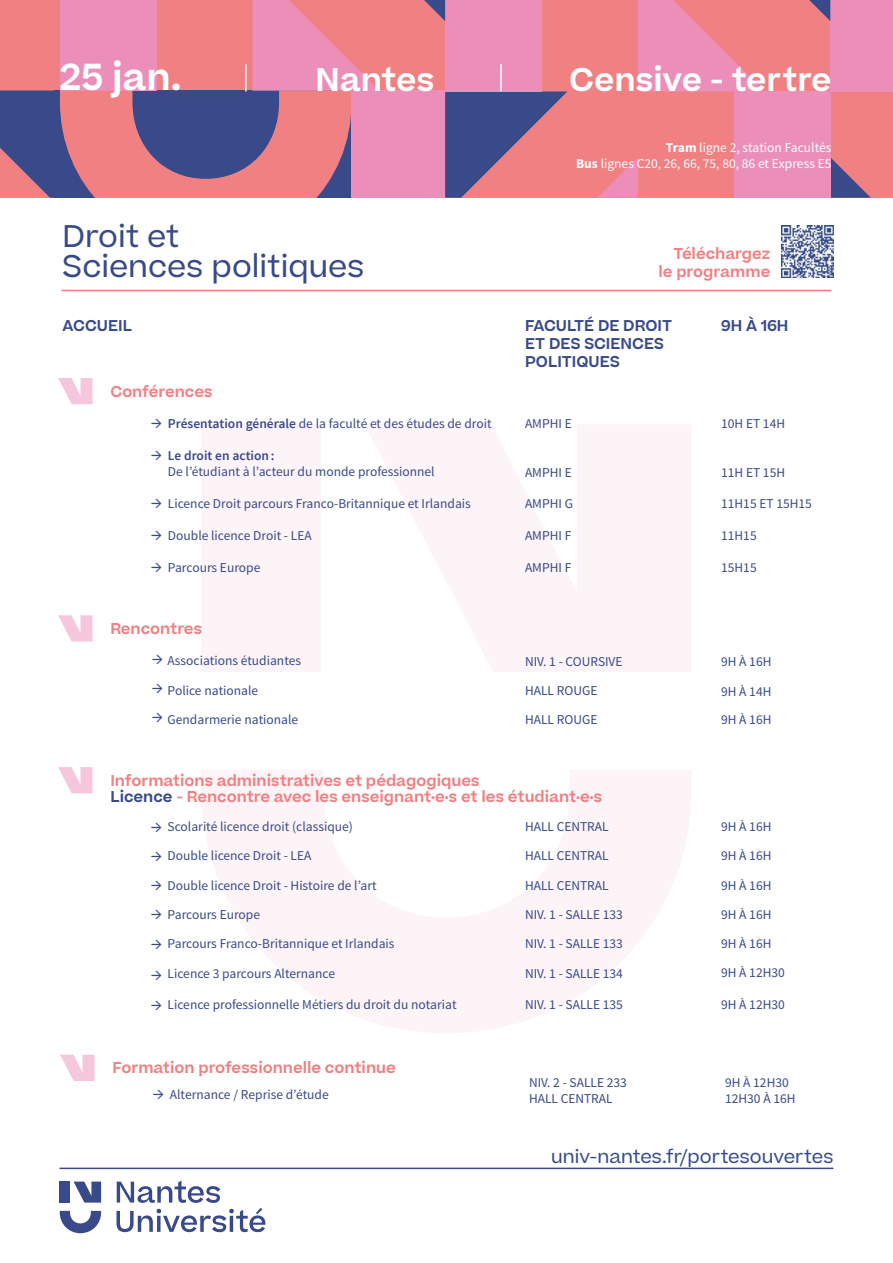
<style>
.page{position:relative;width:893px;height:1263px;background:#fff}
.page>*{position:absolute;margin:0;border:0;box-sizing:border-box;transform-origin:0 0}
.t1{font:600 36px "Beatrice";color:#fff}
.t2{font:600 31.5px "Beatrice";color:#fff}
.t3{font:30px/30.3px "Beatrice";color:#384a8a}
.t4{font:18px "Beatrice";color:#384a8a}
.t5{font:18px/30.5px "Source Sans Pro";color:#384a8a;text-align:justify}
.t6{font:600 15px/18px "Beatrice";color:#f08082;text-align:right}
.t7{font:600 15px/18px "Beatrice";color:#384a8a}
.t8{font:13.5px/29.2px "Source Sans Pro";color:#384a8a}
.t9{font:13.5px/16.2px "Source Sans Pro";color:#fff;text-align:right}
.s1{font-weight:700}
.s2{font-size:18px}
.s3{font-weight:600}
.s4{color:#384a8a}
</style>
<div class="page">
<svg style="left:202px;top:770px;width:489px;height:263px;fill:#fdf4f8"></svg>
<svg style="left:366px;top:425px;width:325px;height:247px;fill:#fdf4f8"></svg>
<div style="left:201px;top:424px;width:120px;height:248px;background:#fdf4f8"></div>
<hr style="left:60px;top:1167px;width:773px;height:2px;background:#384a8a">
<svg style="left:116px;top:1180px;width:149px;height:52px"></svg>
<svg style="left:60px;top:1211px;width:41px;height:22px"></svg>
<svg style="left:74px;top:1181px;width:27px;height:21px"></svg>
<div style="left:60px;top:1181px;width:10px;height:21px;background:#384a8a"></div>
<hr style="left:62px;top:290px;width:769px;height:1px;background:#f08082">
<svg style="left:58px;top:378px;width:35px;height:26px"></svg>
<svg style="left:58px;top:615px;width:35px;height:26px"></svg>
<svg style="left:58px;top:767px;width:35px;height:26px"></svg>
<svg style="left:60px;top:1055px;width:35px;height:26px"></svg>
<img style="left:781px;top:225px;width:52px;height:52px">
<div style="left:60px;top:0;width:833px;height:198px;background:#f08082"></div>
<svg style="left:830px;top:157px;width:41px;height:41px"></svg>
<div style="left:830px;top:0;width:63px;height:91px;background:#eb8fba"></div>
<div style="left:734px;top:91px;width:96px;height:107px;background:#eb8fba"></div>
<svg style="left:809px;top:0;width:21px;height:21px"></svg>
<svg style="left:638px;top:0;width:126px;height:91px"></svg>
<svg style="left:445px;top:91px;width:122px;height:107px"></svg>
<svg style="left:597px;top:157px;width:41px;height:41px"></svg>
<div style="left:445px;top:0;width:96px;height:91px;background:#eb8fba"></div>
<div style="left:352px;top:91px;width:93px;height:107px;background:#eb8fba"></div>
<svg style="left:424px;top:0;width:21px;height:21px"></svg>
<svg style="left:0;top:0;width:379px;height:198px"></svg>
<hr style="left:245px;top:64px;width:2px;height:27px;background:#fff">
<hr style="left:500px;top:64px;width:2px;height:27px;background:#fff">
<h1 class="t1" style="left:60px;top:53px;width:124px">25 jan.</h1>
<h2 class="t2" style="left:315px;top:58px;width:120px">Nantes</h2>
<h2 class="t2" style="left:569px;top:58px;width:264px">Censive - tertre</h2>
<p class="t9" style="left:576px;top:139px;width:257px"><span class="s1">Tram</span> ligne 2, station Facultés<br><span class="s1">Bus</span> lignes C20, 26, 66, 75, 80, 86 et Express E5</p>
<h3 class="t3" style="left:63px;top:221px;width:303px">Droit et<br>Sciences politiques</h3>
<p class="t7" style="left:63px;top:316px;width:71px">ACCUEIL</p>
<p class="t7" style="left:525px;top:316px;width:149px">FACULTÉ DE DROIT<br>ET DES SCIENCES<br>POLITIQUES</p>
<p class="t7" style="left:721px;top:316px;width:69px">9H À 16H</p>
<p class="t6" style="left:110px;top:382px;width:104px">Conférences</p>
<p class="t6" style="left:658px;top:245px;width:113px">Téléchargez le programme</p>
<p class="t8" style="left:151px;top:409px;width:342px"><span class="s2">→</span> <span class="s3">Présentation générale</span> de la faculté et des études de droit</p>
<p class="t8" style="left:168px;top:448px;width:268px;line-height:16.2px;text-indent:-17px"><span class="s2">→</span> <span class="s3">Le droit en action:<br></span>De l’étudiant à l’acteur du monde professionnel</p>
<p class="t8" style="left:151px;top:489px;width:321px"><span class="s2">→</span> Licence Droit parcours Franco-Britannique et Irlandais</p>
<p class="t8" style="left:151px;top:521px;width:162px"><span class="s2">→</span> Double licence Droit - LEA</p>
<p class="t8" style="left:151px;top:553px;width:111px"><span class="s2">→</span> Parcours Europe</p>
<p class="t6" style="left:110px;top:619px;width:93px">Rencontres</p>
<p class="t8" style="left:152px;top:647px;width:151px"><span class="s2">→</span> Associations étudiantes</p>
<p class="t8" style="left:152px;top:676px;width:108px"><span class="s2">→</span> Police nationale</p>
<p class="t8" style="left:152px;top:705px;width:148px"><span class="s2">→</span> Gendarmerie nationale</p>
<p class="t8" style="left:525px;top:409px;width:48px">AMPHI E</p>
<p class="t8" style="left:525px;top:458px;width:48px">AMPHI E</p>
<p class="t8" style="left:525px;top:490px;width:49px">AMPHI G</p>
<p class="t8" style="left:525px;top:521px;width:48px">AMPHI F</p>
<p class="t8" style="left:525px;top:553px;width:48px">AMPHI F</p>
<p class="t8" style="left:721px;top:409px;width:65px">10H ET 14H</p>
<p class="t8" style="left:721px;top:458px;width:65px">11H ET 15H</p>
<p class="t8" style="left:721px;top:490px;width:92px">11H15 ET 15H15</p>
<p class="t8" style="left:721px;top:521px;width:37px">11H15</p>
<p class="t8" style="left:721px;top:553px;width:37px">15H15</p>
<p class="t8" style="left:525px;top:647px;width:99px">NIV. 1 - COURSIVE</p>
<p class="t8" style="left:721px;top:647px;width:52px">9H À 16H</p>
<p class="t8" style="left:721px;top:678px;width:52px;line-height:27.8px">9H À 14H<br>9H À 16H</p>
<p class="t8" style="left:525px;top:676px;width:74px">HALL ROUGE<br>HALL ROUGE</p>
<p class="t6" style="left:110px;top:772px;width:493px;line-height:16.5px;text-align:left">Informations administratives et pédagogiques<br><span class="s4">Licence</span> - Rencontre avec les enseignant·e·s et les étudiant·e·s</p>
<p class="t8" style="left:525px;top:812px;width:85px">HALL CENTRAL</p>
<p class="t8" style="left:168px;top:812px;width:228px">Scolarité licence droit (classique)<br>Double licence Droit - LEA<br>Double licence Droit - Histoire de l’art<br>Parcours Europe<br>Parcours Franco-Britannique et Irlandais</p>
<p class="t8" style="left:168px;top:959px;width:169px">Licence 3 parcours Alternance</p>
<p class="t8" style="left:168px;top:990px;width:290px">Licence professionnelle Métiers du droit du notariat</p>
<h3 class="t5" style="left:151px;top:811px;width:13px">→</h3>
<p class="t8" style="left:525px;top:841px;width:99px">HALL CENTRAL<br>HALL CENTRAL<br>NIV. 1 - SALLE 133</p>
<h3 class="t5" style="left:151px;top:840px;width:13px">→</h3>
<h3 class="t5" style="left:151px;top:869px;width:13px">→</h3>
<h3 class="t5" style="left:151px;top:898px;width:13px">→</h3>
<p class="t8" style="left:525px;top:929px;width:99px">NIV. 1 - SALLE 133</p>
<p class="t8" style="left:525px;top:959px;width:99px">NIV. 1 - SALLE 134</p>
<p class="t8" style="left:525px;top:990px;width:99px">NIV. 1 - SALLE 135</p>
<h3 class="t5" style="left:151px;top:928px;width:13px">→ → →</h3>
<p class="t8" style="left:721px;top:812px;width:65px">9H À 16H<br>9H À 16H<br>9H À 16H<br>9H À 16H<br>9H À 16H<br>9H À 12H30</p>
<p class="t8" style="left:721px;top:990px;width:65px">9H À 12H30</p>
<p class="t6" style="left:112px;top:1059px;width:285px">Formation professionnelle continue</p>
<p class="t8" style="left:153px;top:1080px;width:177px"><span class="s2">→</span> Alternance / Reprise d’étude</p>
<p class="t8" style="left:529px;top:1075px;width:99px;line-height:16.2px">NIV. 2 - SALLE 233<br>HALL CENTRAL</p>
<p class="t8" style="left:725px;top:1075px;width:72px;line-height:16.2px">9H À 12H30<br>12H30 À 16H</p>
<h3 class="t4" style="left:551px;top:1144px;width:284px">univ-nantes.fr/portesouvertes</h3>
</div>
